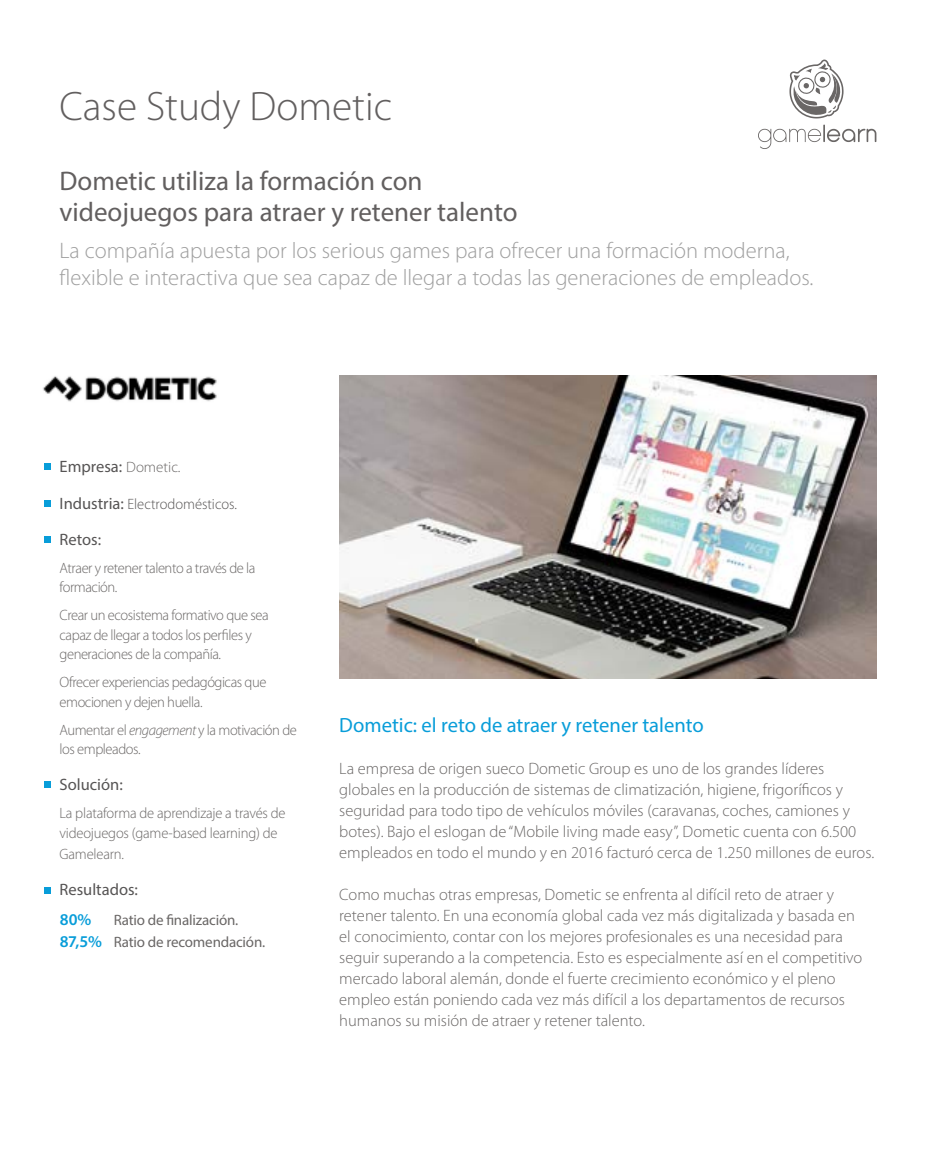
<style>
.page{position:relative;width:936px;height:1170px;background:#fff}
.page>*{position:absolute;margin:0;border:0;box-sizing:border-box;transform-origin:0 0}
.t1{font:300 41.25px "Myriad Pro";color:#625f5f}
.t2{font:27px/31.5px "Myriad Pro";color:#625f5f}
.t3{font:300 22.5px/27px "Myriad Pro";color:#9f9f9f}
.t4{font:20.7px "Myriad Pro";color:#089dd9}
.t5{font:300 16.5px/21px "Myriad Pro";color:#6a6766}
.t6{font:16.5px "Myriad Pro";color:#565454}
.t7{font:600 16.5px "Myriad Pro";color:#089dd9}
.t8{font:300 15px/19.5px "Myriad Pro";letter-spacing:-.03em;color:#6a6766}
.t9{font:15px "Myriad Pro";letter-spacing:-.01em;color:#6a6766}
.t10{font:300 15px "Myriad Pro";color:#565454}
.s1{font-weight:300;font-size:15px;color:#6a6766}
.s2{font-weight:400;font-size:16.5px}
.s3{font-style:italic}
.s4{font-weight:600;font-size:16.5px;color:#089dd9}
</style>
<div class="page">
<svg style="left:789px;top:60px;width:54px;height:58px"></svg>
<svg style="left:758px;top:125px;width:118px;height:24px"></svg>
<img style="left:339px;top:375px;width:537px;height:303px">
<img style="left:43px;top:376px;width:174px;height:26px">
<div style="left:44px;top:463px;width:7px;height:7px;background:#089dd9"></div>
<div style="left:44px;top:500px;width:7px;height:7px;background:#089dd9"></div>
<div style="left:44px;top:535px;width:7px;height:7px;background:#089dd9"></div>
<div style="left:44px;top:781px;width:7px;height:7px;background:#089dd9"></div>
<div style="left:44px;top:886px;width:7px;height:7px;background:#089dd9"></div>
<h1 class="t1" style="left:60px;top:83px;width:334px">Case Study Dometic</h1>
<h2 class="t2" style="left:60px;top:164px;width:459px">Dometic utiliza la formación con videojuegos para atraer y retener talento</h2>
<h3 class="t3" style="left:60px;top:238px;width:755px">La compañía apuesta por los serious games para ofrecer una formación moderna, flexible e interactiva que sea capaz de llegar a todas las generaciones de empleados.</h3>
<p class="t6" style="left:60px;top:456px;width:122px">Empresa: <span class="s1">Dometic.</span></p>
<p class="t10" style="left:60px;top:495px;width:179px"><span class="s2">Industria:</span> Electrodomésticos.</p>
<p class="t6" style="left:60px;top:529px;width:43px">Retos:</p>
<p class="t8" style="left:60px;top:558px;width:197px">Atraer y retener talento a través de la formación.</p>
<p class="t8" style="left:60px;top:605px;width:211px">Crear un ecosistema formativo que sea capaz de llegar a todos los perfiles y generaciones de la compañía.</p>
<p class="t8" style="left:60px;top:672px;width:208px">Ofrecer experiencias pedagógicas que emocionen y dejen huella.</p>
<p class="t8" style="left:60px;top:720px;width:239px">Aumentar el <span class="s3">engagement</span> y la motivación de los empleados.</p>
<p class="t6" style="left:60px;top:774px;width:65px">Solución:</p>
<p class="t8" style="left:60px;top:803px;width:227px">La plataforma de aprendizaje a través de videojuegos (game-based learning) de</p>
<p class="t8" style="left:60px;top:844px;width:66px">Gamelearn.</p>
<p class="t6" style="left:60px;top:879px;width:80px">Resultados:</p>
<p class="t7" style="left:60px;top:908px;width:33px">80%</p>
<p class="t9" style="left:114px;top:910px;width:126px">Ratio de finalización.</p>
<p class="t9" style="left:60px;top:933px;width:207px"><span class="s4">87,5%</span> Ratio de recomendación.</p>
<p class="t4" style="left:339px;top:712px;width:366px">Dometic: el reto de atraer y retener talento</p>
<p class="t5" style="left:339px;top:758px;width:536px">La empresa de origen sueco Dometic Group es uno de los grandes líderes globales en la producción de sistemas de climatización, higiene, frigoríficos y seguridad para todo tipo de vehículos móviles (caravanas, coches, camiones y botes). Bajo el eslogan de “Mobile living made easy”, Dometic cuenta con 6.500 empleados en todo el mundo y en 2016 facturó cerca de 1.250 millones de euros.</p>
<p class="t5" style="left:339px;top:884px;width:524px">Como muchas otras empresas, Dometic se enfrenta al difícil reto de atraer y retener talento. En una economía global cada vez más digitalizada y basada en el conocimiento, contar con los mejores profesionales es una necesidad para seguir superando a la competencia. Esto es especialmente así en el competitivo mercado laboral alemán, donde el fuerte crecimiento económico y el pleno empleo están poniendo cada vez más difícil a los departamentos de recursos humanos su misión de atraer y retener talento.</p>
</div>
